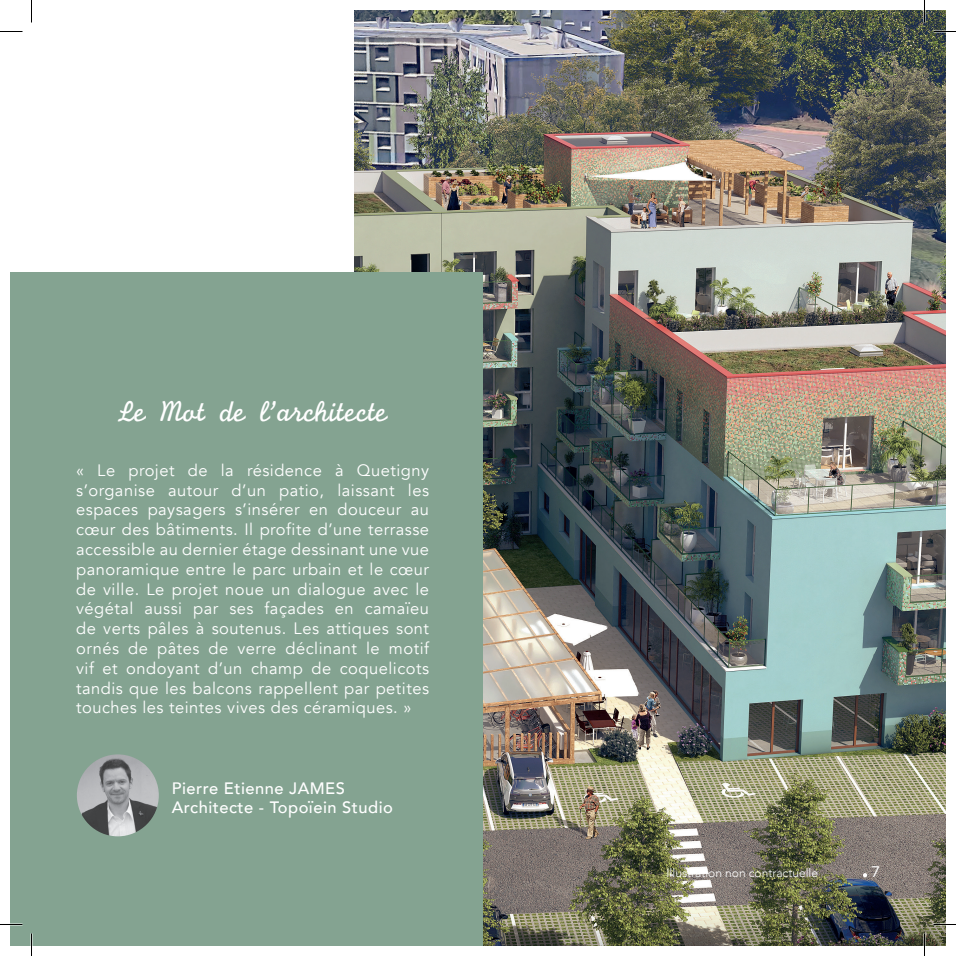
<style>
.page{position:relative;width:956px;height:956px;background:#fff}
.page>*{position:absolute;margin:0;border:0;box-sizing:border-box;transform-origin:0 0}
.t1{font:30px "J Cfg";letter-spacing:-.02em;color:#fff}
.t2{font:16.5px/19.8px "Avenir";letter-spacing:.03em;color:#fff;text-align:justify}
.t3{font:500 16.5px/19.8px "Avenir";letter-spacing:.03em;color:#fff}
.t4{font:15px "Lato";color:#fff}
.t5{font:300 12px "Avenir";color:#fff}
</style>
<div class="page">
<img style="left:355px;top:10px;width:591px;height:936px">
<div style="left:10px;top:272px;width:472px;height:674px;background:#84a391"></div>
<img style="left:77px;top:754px;width:82px;height:82px;border-radius:41px">
<svg style="left:863px;top:873px;width:4px;height:4px"></svg>
<hr style="left:0;top:923px;width:22px;height:2px;background:#fff">
<hr style="left:933px;top:923px;width:23px;height:2px;background:#fff">
<hr style="left:923px;top:0;width:2px;height:23px;background:#fff">
<hr style="left:923px;top:933px;width:2px;height:23px;background:#fff">
<svg style="left:0;top:31px;width:22px;height:1px"></svg>
<svg style="left:933px;top:31px;width:23px;height:1px"></svg>
<svg style="left:0;top:924px;width:22px;height:1px"></svg>
<svg style="left:933px;top:924px;width:23px;height:1px"></svg>
<svg style="left:31px;top:0;width:1px;height:23px"></svg>
<svg style="left:31px;top:933px;width:1px;height:23px"></svg>
<svg style="left:924px;top:0;width:1px;height:23px"></svg>
<svg style="left:924px;top:933px;width:1px;height:23px"></svg>
<h1 class="t1" style="left:118px;top:397px;width:272px">Le Mot de l'architecte</h1>
<p class="t2" style="left:76px;top:460px;width:354px">« Le projet de la résidence à Quetigny s’organise autour d’un patio, laissant les espaces paysagers s’insérer en douceur au cœur des bâtiments. Il profite d’une terrasse accessible au dernier étage dessinant une vue panoramique entre le parc urbain et le cœur de ville. Le projet noue un dialogue avec le végétal aussi par ses façades en camaïeu de verts pâles à soutenus. Les attiques sont ornés de pâtes de verre déclinant le motif vif et ondoyant d’un champ de coquelicots tandis que les balcons rappellent par petites touches les teintes vives des céramiques. »</p>
<p class="t3" style="left:172px;top:777px;width:223px">Pierre Etienne JAMES<br>Architecte - Topoïein Studio</p>
<p class="t5" style="left:666px;top:866px;width:153px">Illustration non contractuelle</p>
<p class="t4" style="left:871px;top:861px;width:10px">7</p>
</div>
